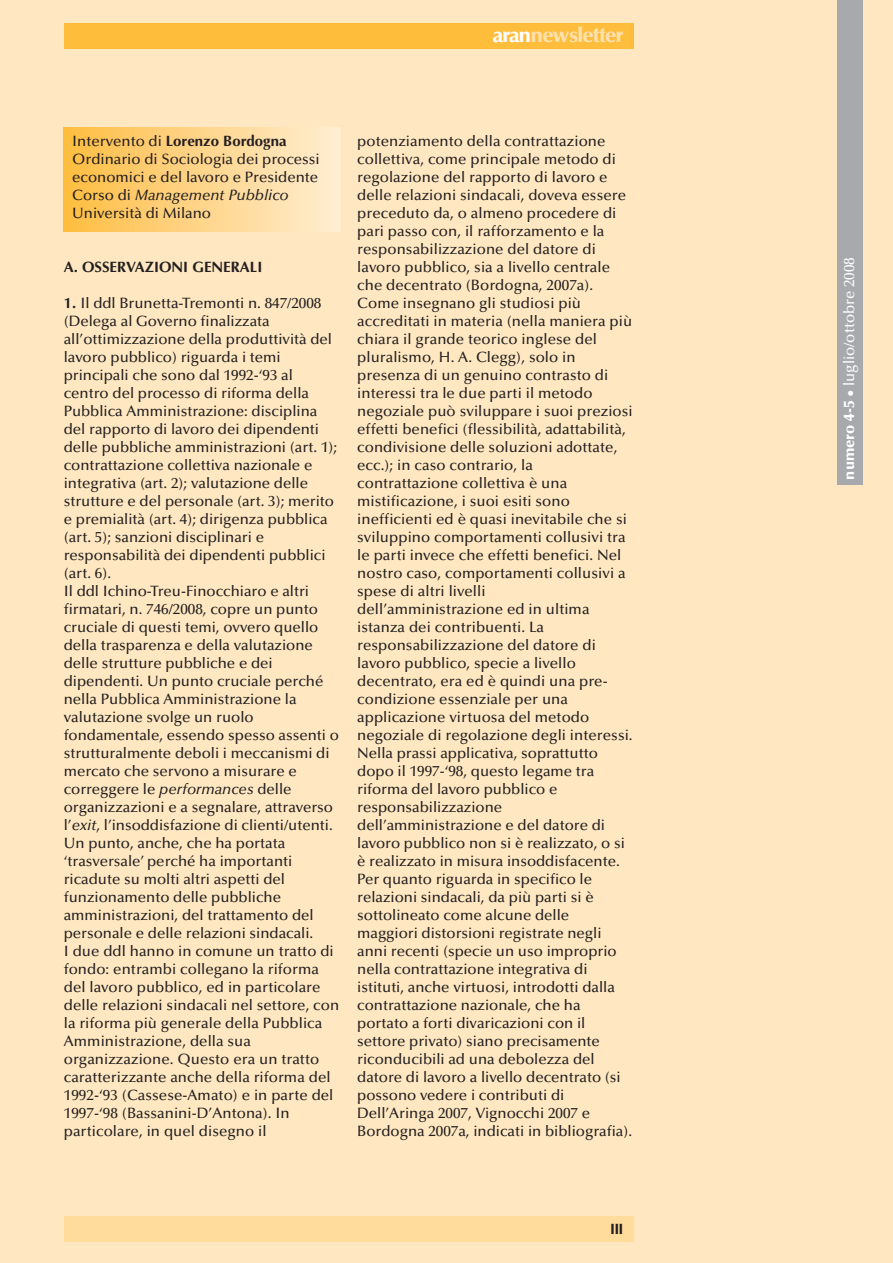
<style>
.page{position:relative;width:893px;height:1263px;background:#ffe8c1}
.page>*{position:absolute;margin:0;border:0;box-sizing:border-box;transform-origin:0 0}
.t1{font:900 21px "Optima";letter-spacing:-.05em;color:#ffe1ae}
.t2{font:500 15px/18px "Optima";color:#231f20}
.t3{font:500 15px "Optima";color:#fff}
.t4{font:700 15px "Optima";color:#231f20}
.s1{color:#fff}
.s2{font-weight:700}
.s3{font-style:italic}
.s4{font-weight:900}
</style>
<div class="page">
<div style="left:838px;top:0;width:25px;height:485px;background:#a7a9ac"></div>
<div style="left:64px;top:1216px;width:570px;height:26px;background:#ffdb9c"></div>
<div style="left:64px;top:23px;width:570px;height:26px;background:#febd3b"></div>
<div style="left:64px;top:128px;width:276px;height:104px;background:linear-gradient(to right,#febd42,#ffedd2)"></div>
<h1 class="t1" style="left:493px;top:26px;width:132px"><span class="s1">aran</span>newsletter</h1>
<p class="t2" style="left:72px;top:133px;width:249px">Intervento di <span class="s2">Lorenzo Bordogna<br></span>Ordinario di Sociologia dei processi economici e del lavoro e Presidente<br>Corso di <span class="s3">Management Pubblico<br></span>Università di Milano</p>
<p class="t4" style="left:64px;top:260px;width:200px">A. OSSERVAZIONI GENERALI</p>
<p class="t2" style="left:64px;top:295px;width:277px"><span class="s2">1.</span> Il ddl Brunetta-Tremonti n. 847/2008 (Delega al Governo finalizzata all’ottimizzazione della produttività del lavoro pubblico) riguarda i temi principali che sono dal 1992-‘93 al centro del processo di riforma della Pubblica Amministrazione: disciplina del rapporto di lavoro dei dipendenti delle pubbliche amministrazioni (art. 1); contrattazione collettiva nazionale e integrativa (art. 2); valutazione delle strutture e del personale (art. 3); merito e premialità (art. 4); dirigenza pubblica (art. 5); sanzioni disciplinari e responsabilità dei dipendenti pubblici (art. 6).<br>Il ddl Ichino-Treu-Finocchiaro e altri firmatari, n. 746/2008, copre un punto cruciale di questi temi, ovvero quello della trasparenza e della valutazione delle strutture pubbliche e dei dipendenti. Un punto cruciale perché nella Pubblica Amministrazione la valutazione svolge un ruolo fondamentale, essendo spesso assenti o strutturalmente deboli i meccanismi di mercato che servono a misurare e correggere le <span class="s3">performances</span> delle organizzazioni e a segnalare, attraverso l’<span class="s3">exit</span>, l’insoddisfazione di clienti/utenti.<br>Un punto, anche, che ha portata ‘trasversale’ perché ha importanti ricadute su molti altri aspetti del funzionamento delle pubbliche amministrazioni, del trattamento del personale e delle relazioni sindacali.<br>I due ddl hanno in comune un tratto di fondo: entrambi collegano la riforma del lavoro pubblico, ed in particolare delle relazioni sindacali nel settore, con la riforma più generale della Pubblica Amministrazione, della sua organizzazione. Questo era un tratto caratterizzante anche della riforma del 1992-‘93 (Cassese-Amato) e in parte del 1997-‘98 (Bassanini-D’Antona). In particolare, in quel disegno il</p>
<p class="t2" style="left:357px;top:133px;width:277px">potenziamento della contrattazione collettiva, come principale metodo di regolazione del rapporto di lavoro e delle relazioni sindacali, doveva essere preceduto da, o almeno procedere di pari passo con, il rafforzamento e la responsabilizzazione del datore di lavoro pubblico, sia a livello centrale che decentrato (Bordogna, 2007a).<br>Come insegnano gli studiosi più accreditati in materia (nella maniera più chiara il grande teorico inglese del pluralismo, H. A. Clegg), solo in presenza di un genuino contrasto di interessi tra le due parti il metodo negoziale può sviluppare i suoi preziosi effetti benefici (flessibilità, adattabilità, condivisione delle soluzioni adottate, ecc.); in caso contrario, la contrattazione collettiva è una mistificazione, i suoi esiti sono inefficienti ed è quasi inevitabile che si sviluppino comportamenti collusivi tra le parti invece che effetti benefici. Nel nostro caso, comportamenti collusivi a spese di altri livelli dell’amministrazione ed in ultima istanza dei contribuenti. La responsabilizzazione del datore di lavoro pubblico, specie a livello decentrato, era ed è quindi una pre&shy;condizione essenziale per una applicazione virtuosa del metodo negoziale di regolazione degli interessi.<br>Nella prassi applicativa, soprattutto dopo il 1997-‘98, questo legame tra riforma del lavoro pubblico e responsabilizzazione dell’amministrazione e del datore di lavoro pubblico non si è realizzato, o si è realizzato in misura insoddisfacente.<br>Per quanto riguarda in specifico le relazioni sindacali, da più parti si è sottolineato come alcune delle maggiori distorsioni registrate negli anni recenti (specie un uso improprio nella contrattazione integrativa di istituti, anche virtuosi, introdotti dalla contrattazione nazionale, che ha portato a forti divaricazioni con il settore privato) siano precisamente riconducibili ad una debolezza del datore di lavoro a livello decentrato (si possono vedere i contributi di Dell’Aringa 2007, Vignocchi 2007 e Bordogna 2007a, indicati in bibliografia).</p>
<p class="t4" style="left:610px;top:1223px;width:15px">III</p>
<p class="t3" style="left:843px;top:480px;width:224px;rotate:-90deg"><span class="s4">numero 4-5</span> • luglio/ottobre 2008</p>
</div>
